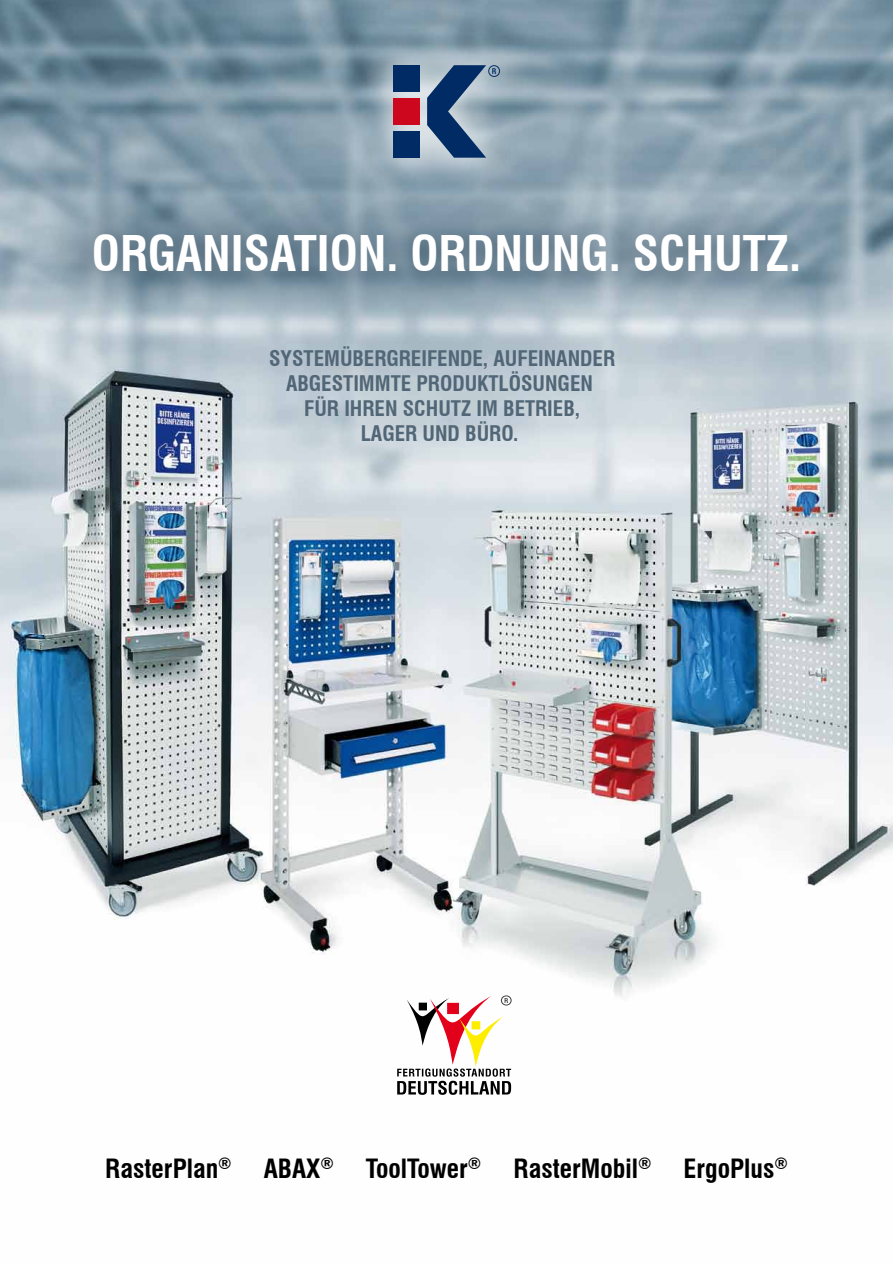
<style>
.page{position:relative;width:893px;height:1263px;background:#fff}
.page>*{position:absolute;margin:0;border:0;box-sizing:border-box;transform-origin:0 0}
.t1{font:700 condensed 48px "Swiss 721 BT";color:#fff}
.t2{font:700 condensed 25.95px "Swiss 721 BT";color:#000}
.t3{font:700 condensed 21px/25.2px "Swiss 721 BT";color:#516676;text-align:center}
</style>
<div class="page">
<img style="left:0;top:0;width:893px;height:1090px">
<div style="left:36px;top:194px;width:776px;height:111px;background:#516676;opacity:.8"></div>
<svg style="left:397px;top:996px;width:114px;height:99px"></svg>
<div style="left:350px;top:22px;width:185px;height:172px;background:#fff;opacity:.71"></div>
<div style="left:393px;top:98px;width:27px;height:27px;background:#cd071e"></div>
<div style="left:393px;top:131px;width:27px;height:27px;background:#002b65"></div>
<div style="left:393px;top:65px;width:27px;height:27px;background:#002b65"></div>
<svg style="left:427px;top:65px;width:73px;height:93px;background:#647f9d"></svg>
<h1 class="t1" style="left:92px;top:225px;width:711px">ORGANISATION. ORDNUNG. SCHUTZ.</h1>
<p class="t3" style="left:269px;top:345px;width:348px">SYSTEMÜBERGREIFENDE, AUFEINANDER<br>ABGESTIMMTE PRODUKTLÖSUNGEN<br>FÜR IHREN SCHUTZ IM BETRIEB,<br>LAGER UND BÜRO.</p>
<p class="t2" style="left:105px;top:1153px;width:684px">RASTERPLAN<sup>®</sup> ABAX<sup>®</sup> TOOLTOWER<sup>®</sup> RASTERMOBIL<sup>®</sup> ERGOPLUS<sup>®</sup></p>
</div>
